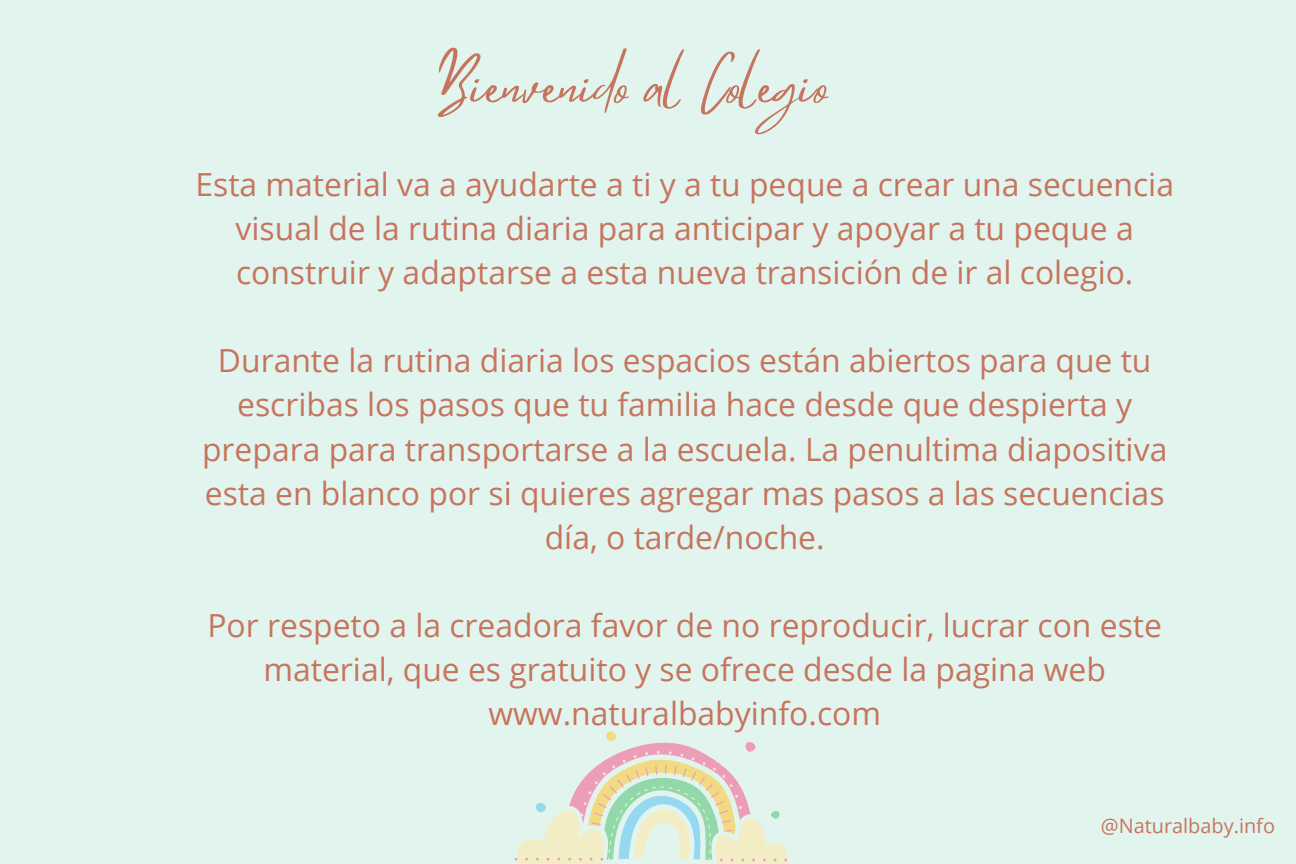
<style>
.page{position:relative;width:1296px;height:864px;background:#e1f5ee}
.page>*{position:absolute;margin:0;border:0;box-sizing:border-box;transform-origin:0 0}
.t1{font:52.5px "Mistrully";color:#c7745e}
.t2{font:31.8px/44.1px "Open Sans";color:#c7745e;text-align:center}
.t3{font:19.95px "Open Sans";color:#c7745e}
</style>
<div class="page">
<svg style="left:514px;top:731px;width:273px;height:133px"></svg>
<h1 class="t1" style="left:438px;top:44px;width:391px">Bienvenido al Colegio</h1>
<p class="t2" style="left:195px;top:162px;width:980px">Esta material va a ayudarte a ti y a tu peque a crear una secuencia visual de la rutina diaria para anticipar y apoyar a tu peque a construir y adaptarse a esta nueva transición de ir al colegio.</p>
<p class="t2" style="left:202px;top:338px;width:967px">Durante la rutina diaria los espacios están abiertos para que tu escribas los pasos que tu familia hace desde que despierta y prepara para transportarse a la escuela. La penultima diapositiva esta en blanco por si quieres agregar mas pasos a las secuencias día, o tarde/noche.</p>
<p class="t2" style="left:207px;top:602px;width:956px">Por respeto a la creadora favor de no reproducir, lucrar con este material, que es gratuito y se ofrece desde la pagina web www.naturalbabyinfo.com</p>
<p class="t3" style="left:1101px;top:812px;width:176px">@Naturalbaby.info</p>
</div>
